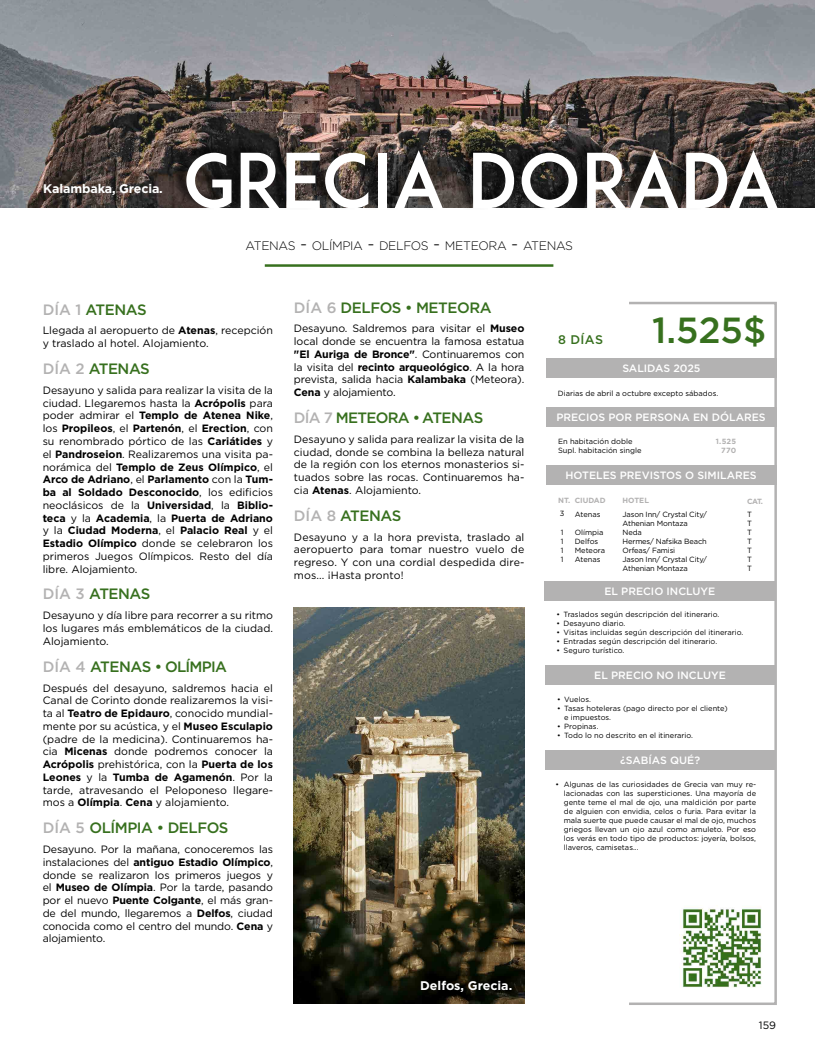
<style>
.page{position:relative;width:815px;height:1053px;background:#fff}
.page>*{position:absolute;margin:0;border:0;box-sizing:border-box;transform-origin:0 0}
.t1{font:75px "ADAM.CGPRO";letter-spacing:-.01em;color:#fff}
.t2{font:500 36.25px "Gotham";color:#37701e}
.t3{font:500 15px "Gotham";letter-spacing:-.03em;color:#37701e}
.t4{font:500 15px "Gotham";letter-spacing:-.05em;color:#37701e}
.t5{font:700 12.5px "Gotham";letter-spacing:-.01em;color:#fff}
.t6{font:500 12.5px "Gotham";color:#37701e}
.t7{font:300 12.25px "Gotham";letter-spacing:-.03em;color:#000}
.t8{font:10.62px/12.8px "Gotham";color:#000;text-align:justify}
.t9{font:500 10.62px "Gotham";color:#fff}
.t10{font:10.62px "Gotham";color:#010202}
.t11{font:7.5px/9px "Gotham";color:#000;text-align:justify}
.t12{font:7.5px/9px "Gotham";letter-spacing:-.02em;color:#000}
.t13{font:700 7.5px/9px "Gotham";color:#b3b2b2;text-align:right}
.s1{font-size:17.5px}
.s2{color:#b3b2b2}
.s3{font-weight:700}
</style>
<div class="page">
<img style="left:294px;top:607px;width:230px;height:396px">
<div style="left:628px;top:302px;width:149px;height:702px;border:2px solid #b3b2b2"></div>
<img style="left:0;top:0;width:815px;height:207px">
<hr style="left:265px;top:264px;width:288px;height:3px;background:#37701e">
<div style="left:171px;top:139px;width:604px;height:71px;background:#000;opacity:.6"></div>
<img style="left:682px;top:908px;width:80px;height:80px">
<div style="left:546px;top:358px;width:231px;height:19px;background:#b3b2b2"></div>
<div style="left:546px;top:407px;width:230px;height:19px;background:#b3b2b2"></div>
<div style="left:546px;top:465px;width:231px;height:19px;background:#b3b2b2"></div>
<div style="left:545px;top:581px;width:230px;height:20px;background:#b3b2b2"></div>
<div style="left:545px;top:665px;width:230px;height:19px;background:#b3b2b2"></div>
<div style="left:545px;top:750px;width:230px;height:19px;background:#b3b2b2"></div>
<div style="left:414px;top:973px;width:104px;height:24px;background:#000;opacity:.75"></div>
<p class="t5" style="left:43px;top:180px;width:121px">Kalambaka, Grecia.</p>
<h1 class="t1" style="left:183px;top:135px;width:598px">GRECIA DORADA</h1>
<p class="t7" style="left:246px;top:238px;width:329px">ATENAS <span class="s1">-</span> OLÍMPIA <span class="s1">-</span> DELFOS <span class="s1">-</span> METEORA <span class="s1">-</span> ATENAS</p>
<h3 class="t3" style="left:43px;top:299px;width:105px"><span class="s2">DÍA 1</span> ATENAS</h3>
<p class="t8" style="left:43px;top:324px;width:232px">Llegada al aeropuerto de <span class="s3">Atenas</span>, recepción y traslado al hotel. Alojamiento.</p>
<h3 class="t3" style="left:43px;top:359px;width:109px"><span class="s2">DÍA 2</span> ATENAS</h3>
<p class="t8" style="left:43px;top:383px;width:232px">Desayuno y salida para realizar la visita de la ciudad. Llegaremos hasta la <span class="s3">Acrópolis</span> para poder admirar el <span class="s3">Templo de Atenea Nike</span>, los <span class="s3">Propileos</span>, el <span class="s3">Partenón</span>, el <span class="s3">Erection</span>, con su renombrado pórtico de las <span class="s3">Cariátides</span> y el <span class="s3">Pandroseion</span>. Realizaremos una visita pa&shy;norámica del <span class="s3">Templo de Zeus Olímpico</span>, el <span class="s3">Arco de Adriano</span>, el <span class="s3">Parlamento</span> con la <span class="s3">Tum&shy;ba al Soldado Desconocido</span>, los edificios neoclásicos de la <span class="s3">Universidad</span>, la <span class="s3">Biblio&shy;teca</span> y la <span class="s3">Academia</span>, la <span class="s3">Puerta de Adriano </span>y la <span class="s3">Ciudad Moderna</span>, el <span class="s3">Palacio Real</span> y el <span class="s3">Estadio Olímpico</span> donde se celebraron los primeros Juegos Olímpicos. Resto del día libre. Alojamiento.</p>
<h3 class="t3" style="left:43px;top:584px;width:109px"><span class="s2">DÍA 3</span> ATENAS</h3>
<p class="t8" style="left:43px;top:609px;width:232px">Desayuno y día libre para recorrer a su ritmo los lugares más emblemáticos de la ciudad.<br>Alojamiento.</p>
<h3 class="t4" style="left:43px;top:656px;width:186px"><span class="s2">DÍA 4</span> ATENAS • OLÍMPIA</h3>
<p class="t8" style="left:43px;top:681px;width:232px">Después del desayuno, saldremos hacia el Canal de Corinto donde realizaremos la visi&shy;ta al <span class="s3">Teatro de Epidauro</span>, conocido mundial&shy;mente por su acústica, y el <span class="s3">Museo Esculapio </span>(padre de la medicina). Continuaremos ha&shy;cia <span class="s3">Micenas</span> donde podremos conocer la <span class="s3">Acrópolis</span> prehistórica, con la <span class="s3">Puerta de los Leones</span> y la <span class="s3">Tumba de Agamenón</span>. Por la tarde, atravesando el Peloponeso llegare&shy;mos a <span class="s3">Olímpia</span>. <span class="s3">Cena</span> y alojamiento.</p>
<h3 class="t3" style="left:43px;top:818px;width:187px"><span class="s2">DÍA 5</span> OLÍMPIA • DELFOS</h3>
<p class="t8" style="left:43px;top:842px;width:232px">Desayuno. Por la mañana, conoceremos las instalaciones del <span class="s3">antiguo Estadio Olímpico</span>, donde se realizaron los primeros juegos y el <span class="s3">Museo de Olímpia</span>. Por la tarde, pasando por el nuevo <span class="s3">Puente Colgante</span>, el más gran&shy;de del mundo, llegaremos a <span class="s3">Delfos</span>, ciudad conocida como el centro del mundo. <span class="s3">Cena</span> y alojamiento.</p>
<h3 class="t3" style="left:294px;top:297px;width:199px"><span class="s2">DÍA 6</span> DELFOS • METEORA</h3>
<p class="t8" style="left:294px;top:322px;width:232px">Desayuno. Saldremos para visitar el <span class="s3">Museo </span>local donde se encuentra la famosa estatua <span class="s3">"El Auriga de Bronce"</span>. Continuaremos con la visita del <span class="s3">recinto arqueológico</span>. A la hora prevista, salida hacia <span class="s3">Kalambaka</span> (Meteora).<br><span class="s3">Cena</span> y alojamiento.</p>
<h3 class="t4" style="left:294px;top:408px;width:191px"><span class="s2">DÍA 7</span> METEORA • ATENAS</h3>
<p class="t8" style="left:294px;top:432px;width:232px">Desayuno y salida para realizar la visita de la ciudad, donde se combina la belleza natural de la región con los eternos monasterios si&shy;tuados sobre las rocas. Continuaremos ha&shy;cia <span class="s3">Atenas</span>. Alojamiento.</p>
<h3 class="t3" style="left:294px;top:505px;width:109px"><span class="s2">DÍA 8</span> ATENAS</h3>
<p class="t8" style="left:294px;top:530px;width:232px">Desayuno y a la hora prevista, traslado al aeropuerto para tomar nuestro vuelo de regreso. Y con una cordial despedida dire&shy;mos... ¡Hasta pronto!</p>
<p class="t5" style="left:420px;top:976px;width:94px">Delfos, Grecia.</p>
<p class="t6" style="left:558px;top:331px;width:46px">8 DÍAS</p>
<h2 class="t2" style="left:652px;top:306px;width:116px">1.525$</h2>
<p class="t9" style="left:622px;top:361px;width:80px">SALIDAS 2025</p>
<p class="t9" style="left:556px;top:410px;width:211px">PRECIOS POR PERSONA EN DÓLARES</p>
<p class="t11" style="left:558px;top:389px;width:162px">Diarias de abril a octubre excepto sábados.</p>
<p class="t11" style="left:558px;top:436px;width:85px">En habitación doble<br>Supl. habitación single</p>
<p class="t13" style="left:716px;top:437px;width:22px">1.525<br>770</p>
<p class="t9" style="left:565px;top:468px;width:193px">HOTELES PREVISTOS O SIMILARES</p>
<p class="t13" style="left:575px;top:496px;width:33px">CIUDAD</p>
<p class="t13" style="left:623px;top:496px;width:28px">HOTEL</p>
<p class="t13" style="left:747px;top:497px;width:17px">CAT.</p>
<p class="t11" style="left:747px;top:509px;width:6px">T T T T T T T</p>
<p class="t13" style="left:558px;top:496px;width:14px">NT.</p>
<p class="t11" style="left:560px;top:509px;width:6px">3</p>
<p class="t11" style="left:561px;top:527px;width:4px">1<br>1<br>1<br>1</p>
<p class="t12" style="left:623px;top:509px;width:86px">Jason Inn/ Crystal City/<br>Athenian Montaza<br>Neda<br>Hermes/ Nafsika Beach<br>Orfeas/ Famisi<br>Jason Inn/ Crystal City/<br>Athenian Montaza</p>
<p class="t11" style="left:575px;top:509px;width:27px">Atenas</p>
<p class="t11" style="left:575px;top:527px;width:32px;text-align:left">Olímpia<br>Delfos<br>Meteora<br>Atenas</p>
<p class="t9" style="left:604px;top:584px;width:112px">EL PRECIO INCLUYE</p>
<p class="t11" style="left:556px;top:610px;width:164px">• Traslados según descripción del itinerario.</p>
<p class="t11" style="left:556px;top:619px;width:70px">• Desayuno diario.</p>
<p class="t11" style="left:556px;top:628px;width:188px">• Visitas incluidas según descripción del itinerario.</p>
<p class="t11" style="left:556px;top:637px;width:162px">• Entradas según descripción del itinerario.</p>
<p class="t11" style="left:556px;top:646px;width:69px">• Seguro turístico.</p>
<p class="t9" style="left:594px;top:668px;width:133px">EL PRECIO NO INCLUYE</p>
<p class="t11" style="left:557px;top:694px;width:35px">• Vuelos.</p>
<p class="t11" style="left:564px;top:703px;width:165px;text-indent:-7px">• Tasas hoteleras (pago directo por el cliente) e impuestos.</p>
<p class="t11" style="left:557px;top:721px;width:43px">• Propinas.</p>
<p class="t11" style="left:557px;top:730px;width:137px">• Todo lo no descrito en el itinerario.</p>
<p class="t9" style="left:620px;top:753px;width:82px">¿SABÍAS QUÉ?</p>
<p class="t11" style="left:564px;top:779px;width:194px">Algunas de las curiosidades de Grecia van muy re&shy;lacionadas con las supersticiones. Una mayoría de gente teme el mal de ojo, una maldición por parte de alguien con envidia, celos o furia. Para evitar la mala suerte que puede causar el mal de ojo, muchos griegos llevan un ojo azul como amuleto. Por eso los verás en todo tipo de productos: joyería, bolsos, llaveros, camisetas...</p>
<p class="t11" style="left:556px;top:779px;width:5px">•</p>
<p class="t10" style="left:759px;top:1018px;width:19px">159</p>
</div>
